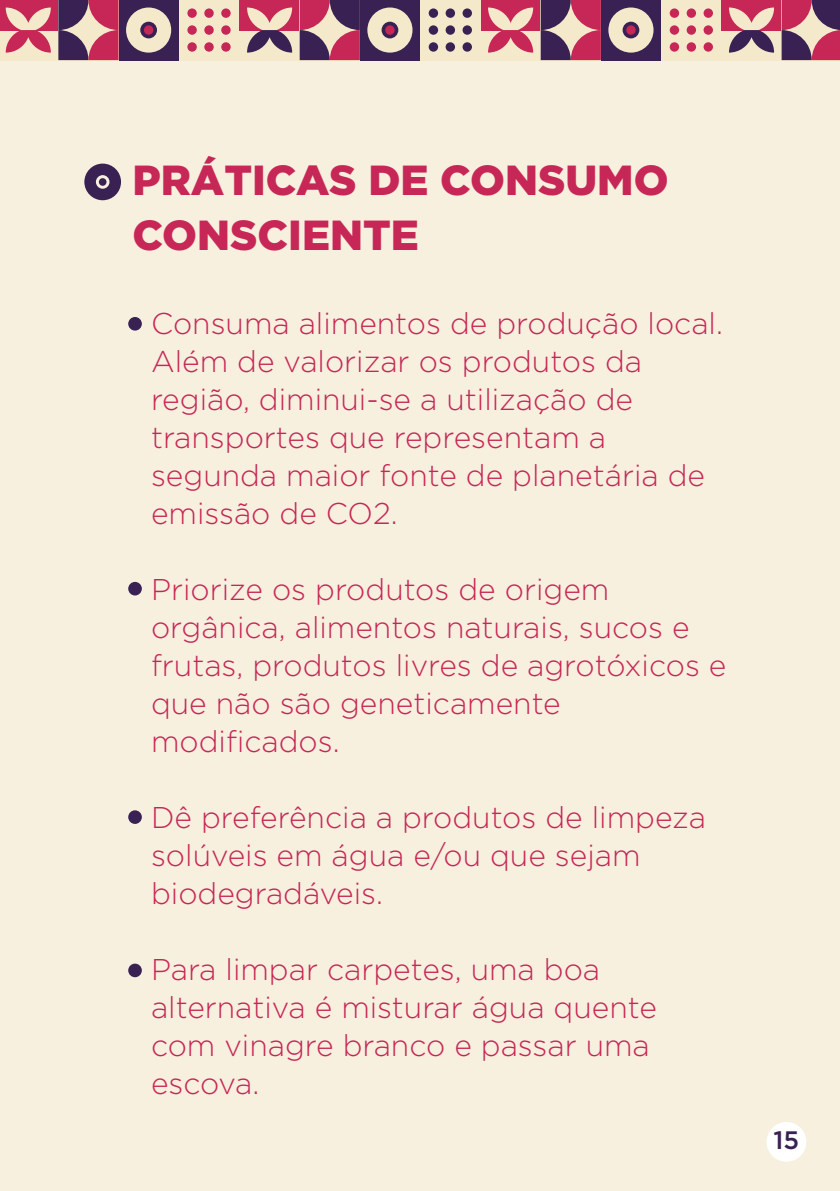
<style>
.page{position:relative;width:840px;height:1191px;background:#fff}
.page>*{position:absolute;margin:0;border:0;box-sizing:border-box;transform-origin:0 0}
.t1{font:900 42px/54px "Gotham";color:#c62756}
.t2{font:300 30px/38px "Gotham";color:#c62756}
.t3{font:500 25.2px "Gotham";color:#392153}
</style>
<div class="page">
<div style="left:0;top:0;width:839px;height:1191px;background:#f7f0df"></div>
<svg style="left:84px;top:164px;width:37px;height:36px"></svg>
<div style="left:99px;top:178px;width:7px;height:8px;background:#392153;border-radius:50%"></div>
<div style="left:128px;top:317px;width:14px;height:13px;background:#392153;border-radius:50%"></div>
<div style="left:128px;top:582px;width:14px;height:13px;background:#392153;border-radius:50%"></div>
<div style="left:128px;top:810px;width:14px;height:14px;background:#392153;border-radius:50%"></div>
<div style="left:128px;top:963px;width:14px;height:14px;background:#392153;border-radius:50%"></div>
<div style="left:179px;top:0;width:60px;height:60px;background:#f4e9ca"></div>
<svg style="left:187px;top:8px;width:10px;height:10px"></svg>
<div style="left:221px;top:8px;width:9px;height:10px;background:#c62756;border-radius:50%"></div>
<div style="left:204px;top:8px;width:9px;height:10px;background:#c62756;border-radius:50%"></div>
<svg style="left:187px;top:25px;width:10px;height:10px"></svg>
<div style="left:221px;top:25px;width:9px;height:10px;background:#c62756;border-radius:50%"></div>
<div style="left:204px;top:25px;width:9px;height:10px;background:#c62756;border-radius:50%"></div>
<div style="left:187px;top:42px;width:10px;height:10px;background:#c62756;border-radius:50%"></div>
<div style="left:221px;top:42px;width:9px;height:10px;background:#c62756;border-radius:50%"></div>
<div style="left:204px;top:42px;width:9px;height:10px;background:#c62756;border-radius:50%"></div>
<div style="left:118px;top:0;width:61px;height:60px;background:#392153"></div>
<svg style="left:126px;top:8px;width:45px;height:45px"></svg>
<div style="left:144px;top:25px;width:9px;height:10px;background:#c62756;border-radius:50%"></div>
<div style="left:0;top:30px;width:58px;height:30px;background:#f4e9ca"></div>
<div style="left:0;top:0;width:58px;height:30px;background:#c62756"></div>
<svg style="left:6px;top:8px;width:45px;height:45px"></svg>
<svg style="left:58px;top:0;width:60px;height:60px;background:#98506e"></svg>
<div style="left:661px;top:0;width:60px;height:60px;background:#f4e9ca"></div>
<div style="left:669px;top:8px;width:9px;height:10px;background:#c62756;border-radius:50%"></div>
<div style="left:703px;top:8px;width:9px;height:10px;background:#c62756;border-radius:50%"></div>
<div style="left:686px;top:8px;width:9px;height:10px;background:#c62756;border-radius:50%"></div>
<div style="left:669px;top:25px;width:9px;height:10px;background:#c62756;border-radius:50%"></div>
<div style="left:703px;top:25px;width:9px;height:10px;background:#c62756;border-radius:50%"></div>
<div style="left:686px;top:25px;width:9px;height:10px;background:#c62756;border-radius:50%"></div>
<div style="left:669px;top:42px;width:9px;height:10px;background:#c62756;border-radius:50%"></div>
<div style="left:703px;top:42px;width:9px;height:10px;background:#c62756;border-radius:50%"></div>
<div style="left:686px;top:42px;width:9px;height:10px;background:#c62756;border-radius:50%"></div>
<div style="left:600px;top:0;width:60px;height:60px;background:#392153"></div>
<svg style="left:608px;top:8px;width:45px;height:45px"></svg>
<div style="left:626px;top:25px;width:9px;height:10px;background:#c62756;border-radius:50%"></div>
<div style="left:480px;top:30px;width:60px;height:30px;background:#f4e9ca"></div>
<div style="left:480px;top:0;width:60px;height:30px;background:#c62756"></div>
<svg style="left:488px;top:8px;width:45px;height:45px"></svg>
<svg style="left:540px;top:0;width:60px;height:60px;background:#99516f"></svg>
<div style="left:420px;top:0;width:60px;height:60px;background:#f4e9ca"></div>
<div style="left:428px;top:8px;width:10px;height:10px;background:#392153;border-radius:50%"></div>
<div style="left:462px;top:8px;width:9px;height:10px;background:#392153;border-radius:50%"></div>
<div style="left:445px;top:8px;width:10px;height:10px;background:#392153;border-radius:50%"></div>
<div style="left:428px;top:25px;width:10px;height:10px;background:#392153;border-radius:50%"></div>
<div style="left:462px;top:25px;width:9px;height:10px;background:#392153;border-radius:50%"></div>
<div style="left:445px;top:25px;width:10px;height:10px;background:#392153;border-radius:50%"></div>
<div style="left:428px;top:42px;width:10px;height:10px;background:#392153;border-radius:50%"></div>
<div style="left:462px;top:42px;width:9px;height:10px;background:#392153;border-radius:50%"></div>
<div style="left:445px;top:42px;width:10px;height:10px;background:#392153;border-radius:50%"></div>
<div style="left:359px;top:0;width:61px;height:60px;background:#392153"></div>
<svg style="left:367px;top:8px;width:45px;height:45px"></svg>
<div style="left:385px;top:25px;width:9px;height:10px;background:#c62756;border-radius:50%"></div>
<div style="left:239px;top:30px;width:60px;height:30px;background:#f4e9ca"></div>
<div style="left:239px;top:0;width:60px;height:30px;background:#c62756"></div>
<svg style="left:247px;top:8px;width:45px;height:45px"></svg>
<svg style="left:299px;top:0;width:60px;height:60px;background:#9a516f"></svg>
<div style="left:721px;top:30px;width:60px;height:30px;background:#f4e9ca"></div>
<div style="left:721px;top:0;width:60px;height:30px;background:#c62756"></div>
<svg style="left:728px;top:8px;width:45px;height:45px"></svg>
<svg style="left:781px;top:0;width:58px;height:60px;background:#9a5270"></svg>
<div style="left:766px;top:1122px;width:39px;height:39px;background:#fff;border-radius:20px"></div>
<h1 class="t1" style="left:132px;top:152px;width:537px">PRÁTICAS DE CONSUMO<br>CONSCIENTE</h1>
<p class="t2" style="left:151px;top:303px;width:573px">Consuma alimentos de produção local.<br>Além de valorizar os produtos da região, diminui-se a utilização de transportes que representam a segunda maior fonte de planetária de emissão de CO2.</p>
<p class="t2" style="left:151px;top:569px;width:576px">Priorize os produtos de origem orgânica, alimentos naturais, sucos e frutas, produtos livres de agrotóxicos e que não são geneticamente modificados.</p>
<p class="t2" style="left:151px;top:797px;width:556px">Dê preferência a produtos de limpeza solúveis em água e/ou que sejam biodegradáveis.</p>
<p class="t2" style="left:151px;top:949px;width:507px">Para limpar carpetes, uma boa alternativa é misturar água quente com vinagre branco e passar uma escova.</p>
<p class="t3" style="left:773px;top:1124px;width:27px">15</p>
</div>
